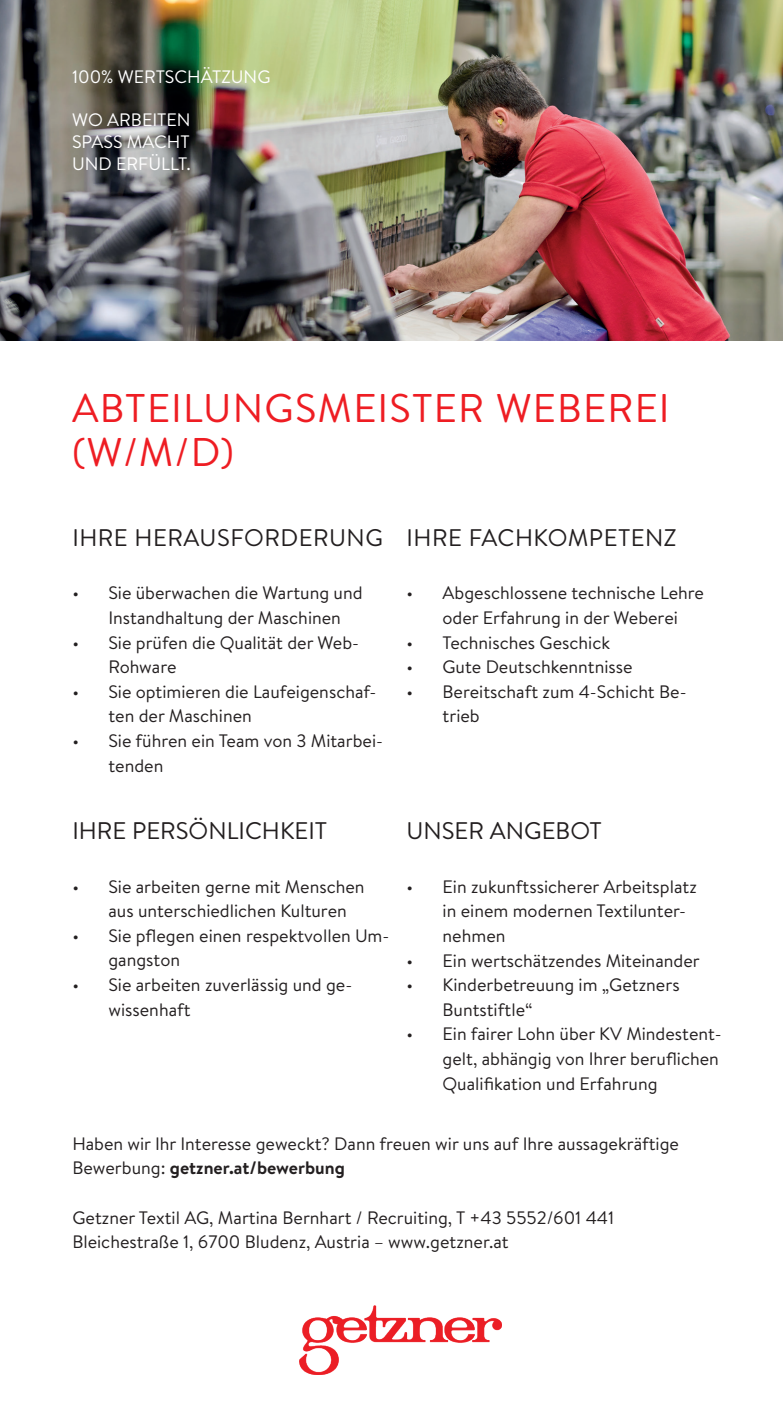
<style>
.page{position:relative;width:783px;height:1418px;background:#fff}
.page>*{position:absolute;margin:0;border:0;box-sizing:border-box;transform-origin:0 0}
.t1{font:40px/44px "Brandon Text";letter-spacing:.03em;color:#ee1d23}
.t2{font:24px "Brandon Text";letter-spacing:.005em;color:#231f20}
.t3{font:18px/24.6px "Brandon Text";color:#231f20}
.t4{font:18px/21.6px "Brandon Text";color:#fff;text-align:justify}
.s1{font-weight:700}
</style>
<div class="page">
<img style="left:0;top:0;width:782px;height:340px">
<img style="left:300px;top:1305px;width:201px;height:69px">
<p class="t4" style="left:72px;top:65px;width:200px">100% WERTSCHÄTZUNG</p>
<p class="t4" style="left:72px;top:109px;width:120px">WO ARBEITEN SPASS MACHT UND ERFÜLLT.</p>
<h1 class="t1" style="left:72px;top:385px;width:599px">ABTEILUNGSMEISTER WEBEREI (W/M/D)</h1>
<h2 class="t2" style="left:72px;top:521px;width:312px">IHRE HERAUSFORDERUNG</h2>
<p class="t3" style="left:108px;top:580px;width:256px;text-indent:-36px">• Sie überwachen die Wartung und<br>Instandhaltung der Maschinen</p>
<p class="t3" style="left:108px;top:629px;width:252px;text-indent:-36px">• Sie prüfen die Qualität der Web-<br>Rohware</p>
<p class="t3" style="left:108px;top:678px;width:269px;text-indent:-36px">• Sie optimieren die Laufeigenschaf&shy;ten der Maschinen</p>
<p class="t3" style="left:108px;top:728px;width:276px;text-indent:-36px">• Sie führen ein Team von 3 Mitarbei&shy;tenden</p>
<h2 class="t2" style="left:72px;top:814px;width:256px">IHRE PERSÖNLICHKEIT</h2>
<p class="t3" style="left:108px;top:873px;width:258px;text-indent:-36px">• Sie arbeiten gerne mit Menschen aus unterschiedlichen Kulturen</p>
<p class="t3" style="left:108px;top:922px;width:282px;text-indent:-36px">• Sie pflegen einen respektvollen Um&shy;gangston</p>
<p class="t3" style="left:108px;top:971px;width:245px;text-indent:-36px">• Sie arbeiten zuverlässig und ge&shy;wissenhaft</p>
<h2 class="t2" style="left:406px;top:521px;width:271px">IHRE FACHKOMPETENZ</h2>
<p class="t3" style="left:406px;top:580px;width:299px;text-align:center">• Abgeschlossene technische Lehre oder Erfahrung in der Weberei</p>
<p class="t3" style="left:406px;top:629px;width:205px">• Technisches Geschick</p>
<p class="t3" style="left:406px;top:654px;width:227px">• Gute Deutschkenntnisse</p>
<p class="t3" style="left:442px;top:678px;width:245px;text-indent:-36px">• Bereitschaft zum 4-Schicht Be&shy;trieb</p>
<h2 class="t2" style="left:406px;top:814px;width:197px">UNSER ANGEBOT</h2>
<p class="t3" style="left:442px;top:873px;width:256px;text-indent:-36px">• Ein zukunftssicherer Arbeitsplatz in einem modernen Textilunter&shy;nehmen</p>
<p class="t3" style="left:406px;top:947px;width:295px">• Ein wertschätzendes Miteinander</p>
<p class="t3" style="left:442px;top:972px;width:238px;text-indent:-36px">• Kinderbetreuung im „Getzners<br>Buntstiftle“</p>
<p class="t3" style="left:442px;top:1021px;width:280px;text-indent:-36px">• Ein fairer Lohn über KV Mindestent&shy;gelt, abhängig von Ihrer beruflichen<br>Qualifikation und Erfahrung</p>
<p class="t3" style="left:72px;top:1130px;width:608px">Haben wir Ihr Interesse geweckt? Dann freuen wir uns auf Ihre aussagekräftige<br>Bewerbung: <span class="s1">getzner.at/bewerbung</span></p>
<p class="t3" style="left:72px;top:1204px;width:543px">Getzner Textil AG, Martina Bernhart / Recruiting, T +43 5552/601 441<br>Bleichestraße 1, 6700 Bludenz, Austria – www.getzner.at</p>
</div>
